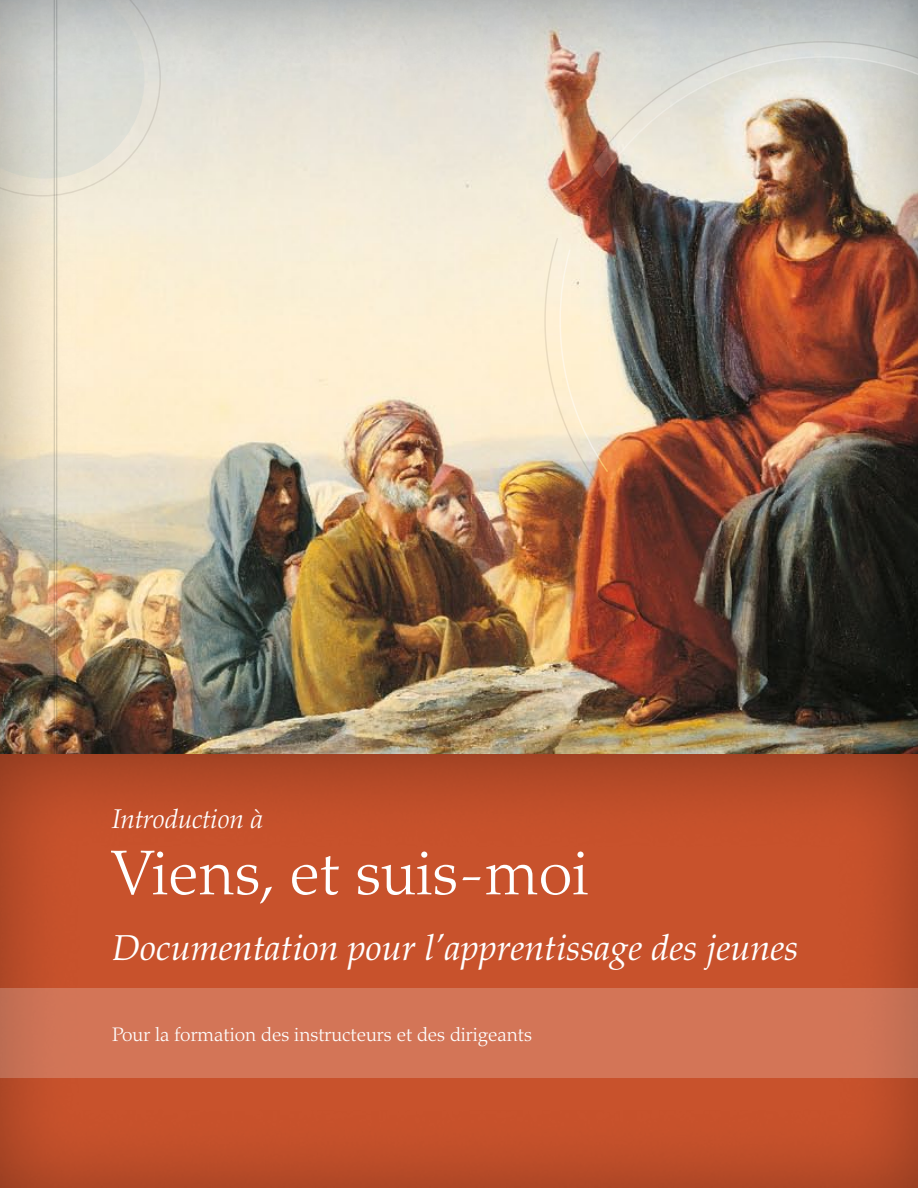
<style>
.page{position:relative;width:918px;height:1188px;background:#fff}
.page>*{position:absolute;margin:0;border:0;box-sizing:border-box;transform-origin:0 0}
.title_cover{font:300 63px "Palatinolds Lat";color:#fff}
.title_cover-2{font:italic 36px "Palatinolds Lat";color:#fff}
.title_cover-3{font:italic 300 27px "Palatinolds Lat";color:#fff}
.title_coverSubtitle{font:300 19.5px "Palatinolds Lat";color:#fff}
</style>
<div class="page">
<div style="left:0;top:0;width:918px;height:1043px;background:#000;opacity:.4"></div>
<hr style="left:56px;top:0;width:1px;height:1188px;background:#d1d3d3">
<hr style="left:54px;top:0;width:1px;height:1188px;background:#d1d3d3">
<div style="left:0;top:753px;width:918px;height:435px;background:#000;opacity:.4"></div>
<img style="left:545px;top:42px;width:373px;height:558px">
<svg style="left:0;top:0;width:162px;height:197px"></svg>
<div style="left:0;top:988px;width:918px;height:90px;background:#d37557"></div>
<p class="title_cover-3" style="left:112px;top:798px;width:153px">Introduction à</p>
<p class="title_cover" style="left:112px;top:825px;width:478px">Viens, et suis-moi</p>
<p class="title_cover-2" style="left:112px;top:920px;width:688px">Documentation pour l’apprentissage des jeunes</p>
<p class="title_coverSubtitle" style="left:112px;top:1020px;width:421px">Pour la formation des instructeurs et des dirigeants</p>
</div>
